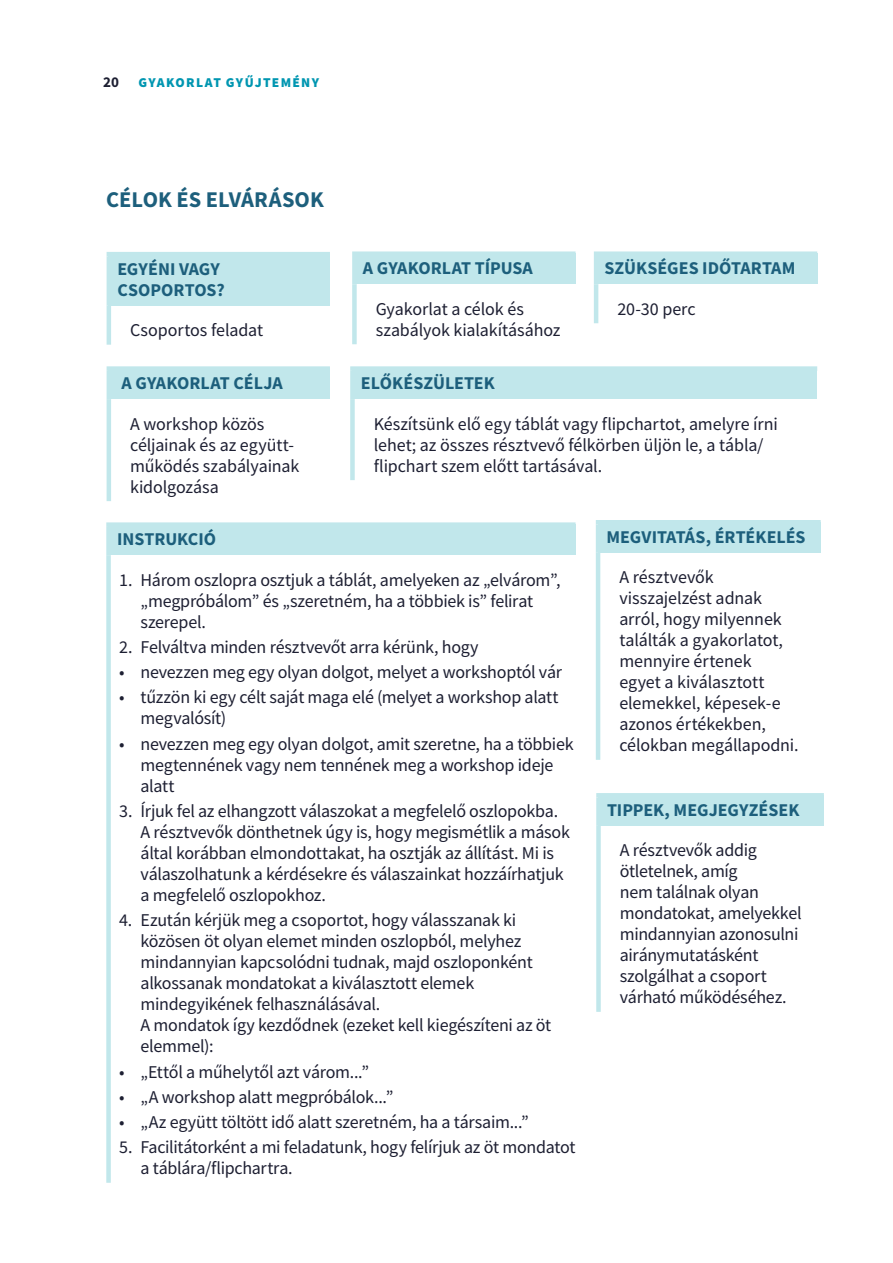
<style>
.page{position:relative;width:893px;height:1263px;background:#fff}
.page>*{position:absolute;margin:0;border:0;box-sizing:border-box;transform-origin:0 0}
.t1{font:700 22.5px "Source Sans Pro";color:#1d5f7c}
.t2{font:18px/21px "Source Sans Pro";letter-spacing:-.015em;color:#1d1f32}
.t3{font:700 18px/21px "Source Sans Pro";color:#1d5f7c}
.t4{font:700 15px "Source Sans Pro";color:#1d1f32}
.t5{font:900 13.5px "Source Sans Pro";letter-spacing:.095em;color:#0096b1}
</style>
<div class="page">
<div style="left:354px;top:254px;width:222px;height:30px;background:#c1e7eb"></div>
<div style="left:352px;top:251px;width:224px;height:5px;background:#c1e7eb"></div>
<div style="left:352px;top:256px;width:5px;height:28px;background:#c1e7eb"></div>
<div style="left:352px;top:284px;width:5px;height:60px;background:#c1e7eb"></div>
<div style="left:109px;top:254px;width:221px;height:52px;background:#c1e7eb"></div>
<hr style="left:107px;top:252px;width:223px;height:4px;background:#c1e7eb">
<hr style="left:107px;top:256px;width:4px;height:50px;background:#c1e7eb">
<hr style="left:107px;top:306px;width:4px;height:39px;background:#c1e7eb">
<div style="left:596px;top:254px;width:221px;height:30px;background:#c1e7eb"></div>
<div style="left:594px;top:251px;width:223px;height:5px;background:#c1e7eb"></div>
<hr style="left:594px;top:256px;width:4px;height:28px;background:#c1e7eb">
<hr style="left:594px;top:284px;width:4px;height:39px;background:#c1e7eb">
<div style="left:109px;top:369px;width:221px;height:30px;background:#c1e7eb"></div>
<div style="left:107px;top:366px;width:223px;height:5px;background:#c1e7eb"></div>
<hr style="left:107px;top:371px;width:4px;height:28px;background:#c1e7eb">
<hr style="left:107px;top:399px;width:4px;height:102px;background:#c1e7eb">
<div style="left:109px;top:525px;width:467px;height:30px;background:#c1e7eb"></div>
<div style="left:106px;top:522px;width:470px;height:5px;background:#c1e7eb"></div>
<div style="left:106px;top:527px;width:5px;height:28px;background:#c1e7eb"></div>
<div style="left:106px;top:555px;width:5px;height:628px;background:#c1e7eb"></div>
<div style="left:352px;top:369px;width:465px;height:30px;background:#c1e7eb"></div>
<div style="left:350px;top:366px;width:467px;height:5px;background:#c1e7eb"></div>
<div style="left:350px;top:371px;width:5px;height:28px;background:#c1e7eb"></div>
<div style="left:350px;top:399px;width:5px;height:81px;background:#c1e7eb"></div>
<div style="left:598px;top:522px;width:223px;height:31px;background:#c1e7eb"></div>
<hr style="left:596px;top:520px;width:225px;height:4px;background:#c1e7eb">
<hr style="left:596px;top:524px;width:4px;height:29px;background:#c1e7eb">
<hr style="left:596px;top:553px;width:4px;height:207px;background:#c1e7eb">
<div style="left:598px;top:795px;width:226px;height:31px;background:#c1e7eb"></div>
<hr style="left:596px;top:793px;width:228px;height:4px;background:#c1e7eb">
<div style="left:596px;top:797px;width:5px;height:29px;background:#c1e7eb"></div>
<div style="left:596px;top:826px;width:5px;height:186px;background:#c1e7eb"></div>
<p class="t4" style="left:103px;top:72px;width:17px">20</p>
<p class="t5" style="left:139px;top:73px;width:182px">GYAKORLAT GYŰJTEMÉNY</p>
<p class="t1" style="left:106px;top:184px;width:219px">CÉLOK ÉS ELVÁRÁSOK</p>
<p class="t3" style="left:117px;top:258px;width:109px">EGYÉNI VAGY<br>CSOPORTOS?</p>
<p class="t2" style="left:130px;top:320px;width:135px">Csoportos feladat</p>
<p class="t3" style="left:363px;top:257px;width:171px">A GYAKORLAT TÍPUSA</p>
<p class="t2" style="left:376px;top:298px;width:186px">Gyakorlat a célok és szabályok kialakításához</p>
<p class="t3" style="left:605px;top:257px;width:192px">SZÜKSÉGES IDŐTARTAM</p>
<p class="t2" style="left:617px;top:298px;width:80px">20-30 perc</p>
<p class="t3" style="left:122px;top:372px;width:163px">A GYAKORLAT CÉLJA</p>
<p class="t2" style="left:130px;top:413px;width:171px">A workshop közös céljainak és az együtt&shy;működés szabályainak kidolgozása</p>
<p class="t3" style="left:117px;top:528px;width:100px">INSTRUKCIÓ</p>
<p class="t2" style="left:141px;top:569px;width:421px;text-indent:-21px">1. Három oszlopra osztjuk a táblát, amelyeken az „elvárom”, „megpróbálom” és „szeretném, ha a többiek is” felirat szerepel.</p>
<p class="t2" style="left:119px;top:636px;width:361px">2. Felváltva minden résztvevőt arra kérünk, hogy</p>
<p class="t2" style="left:119px;top:662px;width:444px">• nevezzen meg egy olyan dolgot, melyet a workshoptól vár</p>
<p class="t2" style="left:141px;top:687px;width:420px;text-indent:-21px">• tűzzön ki egy célt saját maga elé (melyet a workshop alatt megvalósít)</p>
<p class="t2" style="left:141px;top:733px;width:435px;text-indent:-21px">• nevezzen meg egy olyan dolgot, amit szeretne, ha a többiek megtennének vagy nem tennének meg a workshop ideje alatt</p>
<p class="t2" style="left:141px;top:800px;width:431px;text-indent:-21px">3. Írjuk fel az elhangzott válaszokat a megfelelő oszlopokba.<br>A résztvevők dönthetnek úgy is, hogy megismétlik a mások által korábban elmondottakat, ha osztják az állítást. Mi is válaszolhatunk a kérdésekre és válaszainkat hozzáírhatjuk a megfelelő oszlopokhoz.</p>
<p class="t2" style="left:141px;top:910px;width:412px;text-indent:-21px">4. Ezután kérjük meg a csoportot, hogy válasszanak ki közösen öt olyan elemet minden oszlopból, melyhez mindannyian kapcsolódni tudnak, majd oszloponként alkossanak mondatokat a kiválasztott elemek mindegyikének felhasználásával.<br>A mondatok így kezdődnek (ezeket kell kiegészíteni az öt elemmel):</p>
<p class="t2" style="left:119px;top:1061px;width:251px">• „Ettől a műhelytől azt várom...”</p>
<p class="t2" style="left:119px;top:1086px;width:276px">• „A workshop alatt megpróbálok...”</p>
<p class="t2" style="left:119px;top:1111px;width:411px">• „Az együtt töltött idő alatt szeretném, ha a társaim...”</p>
<p class="t2" style="left:141px;top:1137px;width:436px;text-indent:-21px">5. Facilitátorként a mi feladatunk, hogy felírjuk az öt mondatot a táblára/flipchartra.</p>
<p class="t3" style="left:361px;top:372px;width:135px">ELŐKÉSZÜLETEK</p>
<p class="t2" style="left:374px;top:413px;width:406px">Készítsünk elő egy táblát vagy flipchartot, amelyre írni lehet; az összes résztvevő félkörben üljön le, a tábla/ flipchart szem előtt tartásával.</p>
<p class="t3" style="left:607px;top:526px;width:201px">MEGVITATÁS, ÉRTÉKELÉS</p>
<p class="t2" style="left:619px;top:567px;width:181px">A résztvevők visszajelzést adnak arról, hogy milyennek találták a gyakorlatot, mennyire értenek<br>egyet a kiválasztott elemekkel, képesek-e azonos értékekben, célokban megállapodni.</p>
<p class="t3" style="left:607px;top:799px;width:194px">TIPPEK, MEGJEGYZÉSEK</p>
<p class="t2" style="left:620px;top:840px;width:183px">A résztvevők addig ötletelnek, amíg<br>nem találnak olyan mondatokat, amelyekkel mindannyian azonosulni airánymutatásként szolgálhat a csoport várható működéséhez.</p>
</div>
